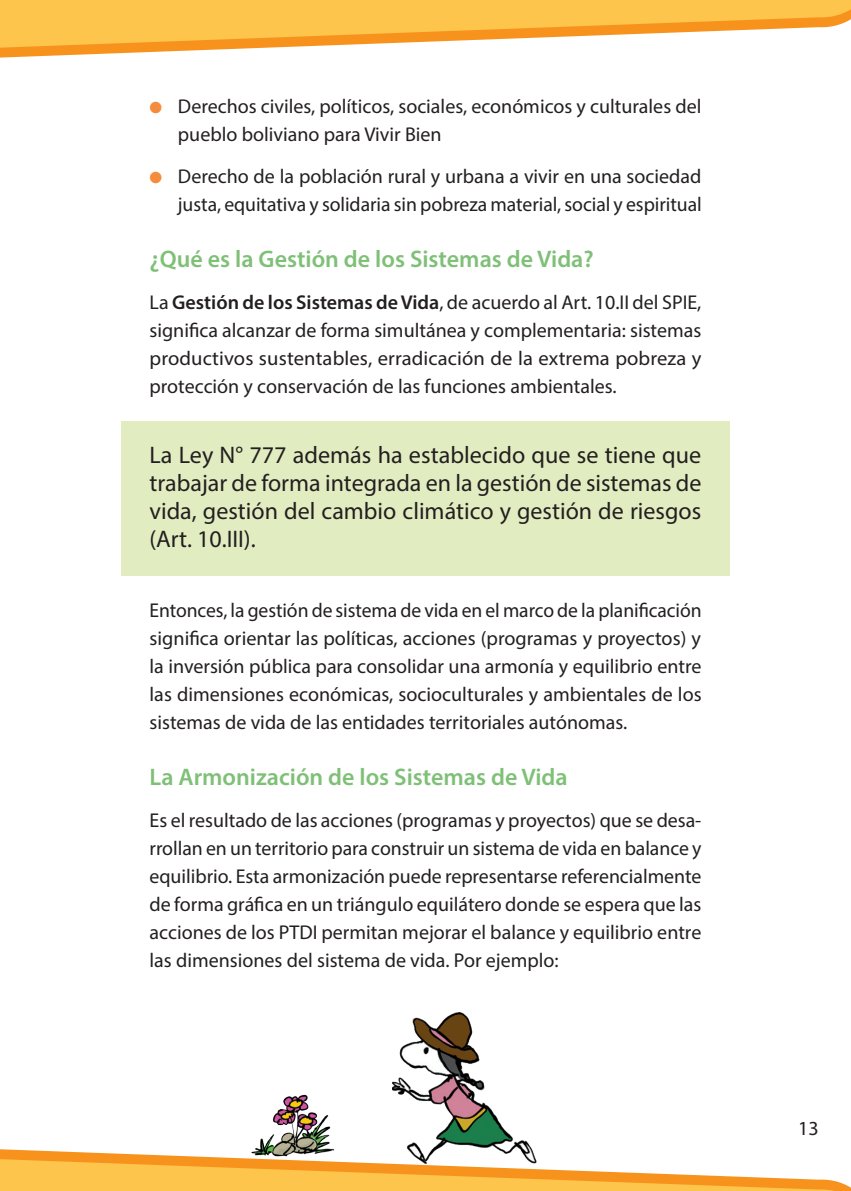
<style>
.page{position:relative;width:851px;height:1191px;background:#fff}
.page>*{position:absolute;margin:0;border:0;box-sizing:border-box;transform-origin:0 0}
.Resaltados{font:24px/28px "Myriad Pro";color:#231f20;text-align:justify}
._02_Sub_titulo_2do_N{font:600 24px "Myriad Pro";color:#7fc077}
._01_Cuerpo_1er_N{font:20px/28px "Myriad Pro";color:#231f20;text-align:justify}
.s1{color:#f58c3d}
.s2{font-weight:600}
</style>
<div class="page">
<div style="left:121px;top:421px;width:608px;height:154px;background:#e1edc1"></div>
<svg style="left:0;top:1149px;width:850px;height:42px"></svg>
<svg style="left:0;top:48px;width:257px;height:10px"></svg>
<svg style="left:0;top:0;width:850px;height:48px;fill:#fec54d"></svg>
<img style="left:250px;top:1094px;width:85px;height:63px">
<img style="left:392px;top:1013px;width:144px;height:150px">
<p class="_01_Cuerpo_1er_N" style="left:178px;top:92px;width:525px;text-indent:-28px"><span class="s1">●</span> Derechos civiles, políticos, sociales, económicos y culturales del pueblo boliviano para Vivir Bien</p>
<p class="_01_Cuerpo_1er_N" style="left:149px;top:162px;width:553px;text-align:right"><span class="s1">●</span> Derecho de la población rural y urbana a vivir en una sociedad justa, equitativa y solidaria sin pobreza material, social y espiritual</p>
<p class="_02_Sub_titulo_2do_N" style="left:149px;top:244px;width:445px">¿Qué es la Gestión de los Sistemas de Vida?</p>
<p class="_01_Cuerpo_1er_N" style="left:149px;top:288px;width:553px">La <span class="s2">Gestión de los Sistemas de Vida</span>, de acuerdo al Art. 10.II del SPIE, significa alcanzar de forma simultánea y complementaria: sistemas productivos sustentables, erradicación de la extrema pobreza y protección y conservación de las funciones ambientales.</p>
<p class="Resaltados" style="left:149px;top:441px;width:553px">La Ley N° 777 además ha establecido que se tiene que trabajar de forma integrada en la gestión de sistemas de vida, gestión del cambio climático y gestión de riesgos (Art. 10.III).</p>
<p class="_01_Cuerpo_1er_N" style="left:149px;top:596px;width:553px">Entonces, la gestión de sistema de vida en el marco de la planificación significa orientar las políticas, acciones (programas y proyectos) y la inversión pública para consolidar una armonía y equilibrio entre las dimensiones económicas, socioculturales y ambientales de los sistemas de vida de las entidades territoriales autónomas.</p>
<p class="_02_Sub_titulo_2do_N" style="left:149px;top:762px;width:419px">La Armonización de los Sistemas de Vida</p>
<p class="_01_Cuerpo_1er_N" style="left:149px;top:806px;width:553px">Es el resultado de las acciones (programas y proyectos) que se desa&shy;rrollan en un territorio para construir un sistema de vida en balance y equilibrio. Esta armonización puede representarse referencialmente de forma gráfica en un triángulo equilátero donde se espera que las acciones de los PTDI permitan mejorar el balance y equilibrio entre las dimensiones del sistema de vida. Por ejemplo:</p>
<p class="_01_Cuerpo_1er_N" style="left:798px;top:1114px;width:22px">13</p>
</div>
